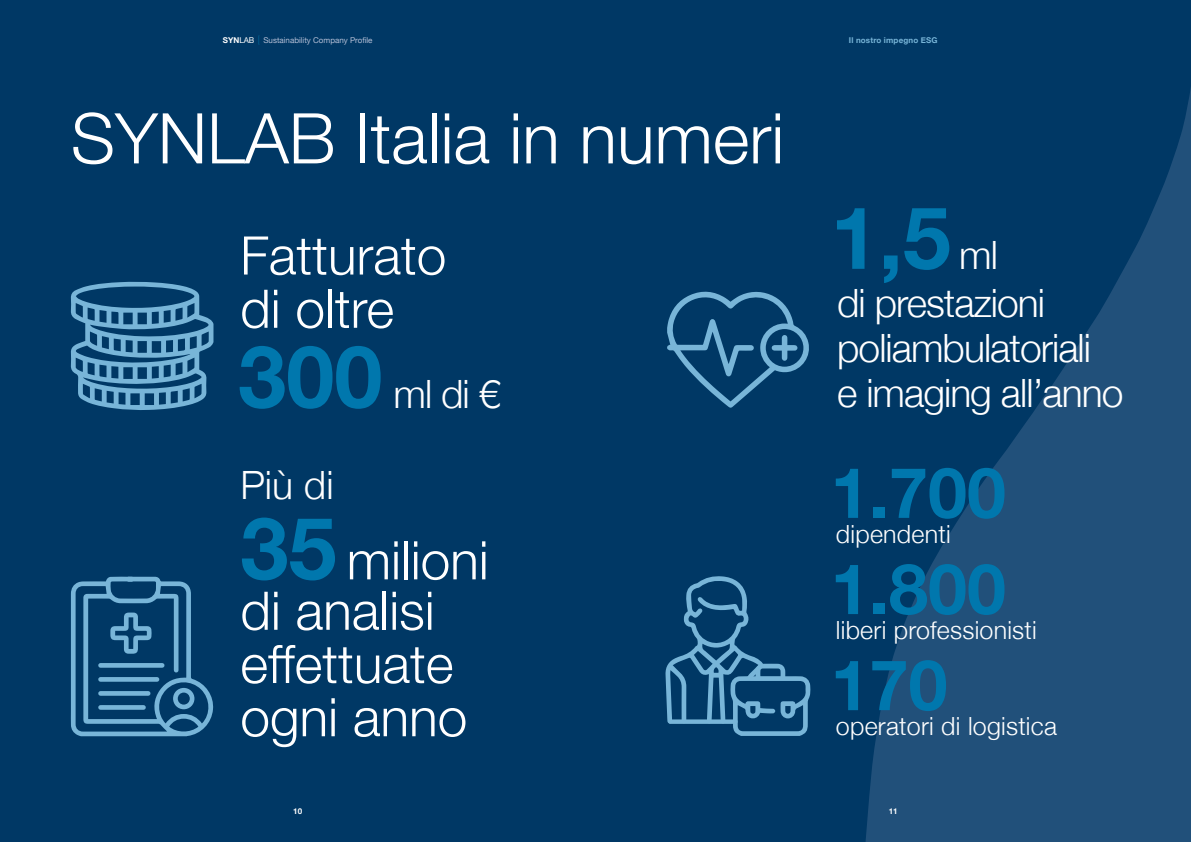
<style>
.page{position:relative;width:1191px;height:842px;background:#003865}
.page>*{position:absolute;margin:0;border:0;box-sizing:border-box;transform-origin:0 0}
.t1{font:700 86.5px "Helvetica Neue";color:#0077ad}
.t2{font:700 70.1px/96.1px "Helvetica Neue";color:#0077ad}
.t3{font:300 70px "Helvetica Neue";color:#fff}
.t4{font:300 53.2px/52.3px "Helvetica Neue";color:#fff}
.t5{font:300 39px/45px "Helvetica Neue";letter-spacing:-.025em;color:#fff}
.t6{font:300 25px "Helvetica Neue";letter-spacing:.01em;color:#fff}
.t7{font:8px "Helvetica Neue";color:#b5bfd6}
.t8{font:700 8px "Helvetica Neue";letter-spacing:.02em;color:#78b5d8}
.t9{font:700 8px "Helvetica Neue";color:#fff}
.s1{font-weight:700;color:#fff}
.s2{color:#fff}
.s3{font-weight:700;font-size:86.5px;color:#0077ad}
.s4{font-weight:300;font-size:39px;color:#fff}
</style>
<div class="page">
<svg style="left:865px;top:88px;width:326px;height:754px;fill:#21507a"></svg>
<svg style="left:71px;top:282px;width:142px;height:128px"></svg>
<svg style="left:71px;top:577px;width:143px;height:159px"></svg>
<svg style="left:667px;top:291px;width:142px;height:117px"></svg>
<svg style="left:665px;top:576px;width:145px;height:160px"></svg>
<div style="left:670px;top:719px;width:65px;height:5px;background:#78b5d8"></div>
<p class="t7" style="left:223px;top:35px;width:151px"><span class="s1">SYN</span><span class="s2">LAB</span> Sustainability Company Profile</p>
<p class="t8" style="left:849px;top:34px;width:90px">Il nostro impegno ESG</p>
<h3 class="t3" style="left:71px;top:82px;width:715px">SYNLAB Italia in numeri</h3>
<h3 class="t4" style="left:240px;top:225px;width:208px;line-height:53.2px">Fatturato di oltre</h3>
<p class="t5" style="left:238px;top:368px;width:264px"><span class="s3">300</span> ml di €</p>
<p class="t5" style="left:240px;top:460px;width:95px">Più di</p>
<h3 class="t4" style="left:240px;top:530px;width:250px"><span class="s3">35</span> milioni di analisi effettuate ogni anno</h3>
<h1 class="t1" style="left:830px;top:170px;width:169px">1,5 <span class="s4">ml</span></h1>
<p class="t5" style="left:837px;top:278px;width:288px">di prestazioni poliambulatoriali<br>e imaging all’anno</p>
<h2 class="t2" style="left:830px;top:447px;width:177px">1.700</h2>
<p class="t6" style="left:836px;top:514px;width:116px">dipendenti</p>
<h2 class="t2" style="left:830px;top:543px;width:177px">1.800<br>170</h2>
<p class="t6" style="left:836px;top:610px;width:202px">liberi professionisti</p>
<p class="t6" style="left:836px;top:706px;width:223px">operatori di logistica</p>
<p class="t9" style="left:293px;top:805px;width:10px">10</p>
<p class="t9" style="left:888px;top:805px;width:10px">11</p>
</div>
